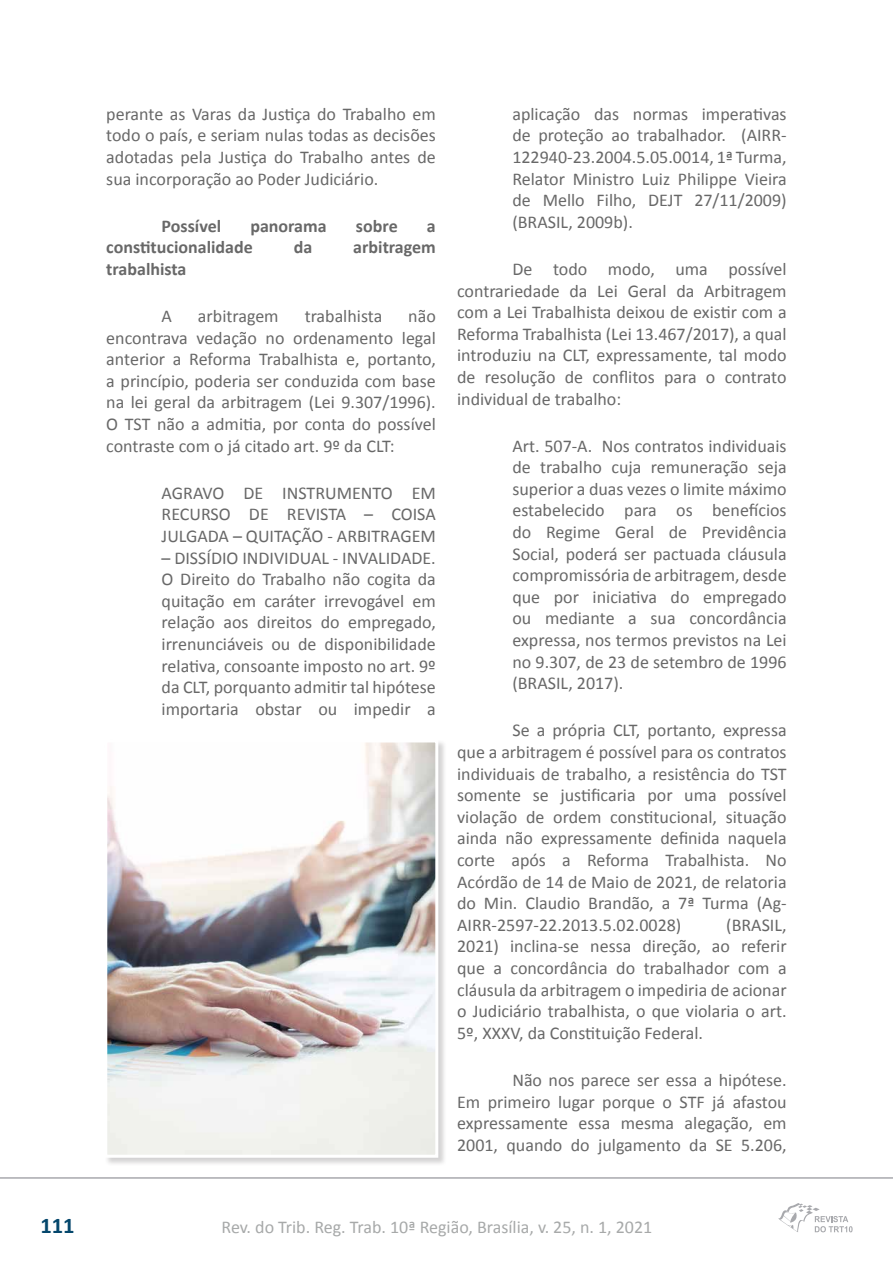
<style>
.page{position:relative;width:893px;height:1263px;background:#fff}
.page>*{position:absolute;margin:0;border:0;box-sizing:border-box;transform-origin:0 0}
.t1{font:700 22.5px "Calibri";color:#05476c}
.t2{font:18px/21.6px "Calibri";color:#686868;text-align:justify}
.t3{font:700 18px "Calibri";color:#686868}
.t4{font:18px "Calibri";color:#a7a9a9}
</style>
<div class="page">
<hr style="left:0;top:1177px;width:893px;height:2px;background:#a8a9ad">
<svg style="left:778px;top:1203px;width:75px;height:30px"></svg>
<div style="left:104px;top:739px;width:343px;height:427px;background:#231f20;opacity:.2"></div>
<img style="left:108px;top:743px;width:326px;height:411px">
<div style="left:104px;top:739px;width:334px;height:419px;border:3px solid #fff"></div>
<p class="t2" style="left:106px;top:103px;width:331px">perante as Varas da Justiça do Trabalho em todo o país, e seriam nulas todas as decisões adotadas pela Justiça do Trabalho antes de sua incorporação ao Poder Judiciário.</p>
<p class="t3" style="left:162px;top:214px;width:61px">Possível</p>
<p class="t3" style="left:250px;top:214px;width:78px">panorama</p>
<p class="t3" style="left:356px;top:214px;width:43px">sobre</p>
<p class="t3" style="left:427px;top:214px;width:10px">a</p>
<p class="t3" style="left:106px;top:236px;width:148px">constitucionalidade</p>
<p class="t3" style="left:294px;top:236px;width:20px">da</p>
<p class="t3" style="left:353px;top:236px;width:84px">arbitragem</p>
<p class="t3" style="left:106px;top:257px;width:82px">trabalhista</p>
<p class="t2" style="left:162px;top:305px;width:12px">A</p>
<p class="t2" style="left:198px;top:305px;width:82px">arbitragem</p>
<p class="t2" style="left:305px;top:305px;width:79px">trabalhista</p>
<p class="t2" style="left:106px;top:305px;width:331px;text-indent:302px">não encontrava vedação no ordenamento legal anterior a Reforma Trabalhista e, portanto, a princípio, poderia ser conduzida com base na lei geral da arbitragem (Lei 9.307/1996).<br>O TST não a admitia, por conta do possível contraste com o já citado art. 9º da CLT:</p>
<p class="t2" style="left:162px;top:482px;width:276px">AGRAVO DE INSTRUMENTO EM RECURSO DE REVISTA – COISA JULGADA – QUITAÇÃO - ARBITRAGEM</p>
<p class="t2" style="left:162px;top:547px;width:276px">– DISSÍDIO INDIVIDUAL - INVALIDADE.<br>O Direito do Trabalho não cogita da quitação em caráter irrevogável em relação aos direitos do empregado, irrenunciáveis ou de disponibilidade relativa, consoante imposto no art. 9º da CLT, porquanto admitir tal hipótese importaria obstar ou impedir a</p>
<p class="t2" style="left:512px;top:103px;width:276px">aplicação das normas imperativas de proteção ao trabalhador. ( AIRR-122940-23.2004.5.05.0014, 1ª Turma, Relator Ministro Luiz Philippe Vieira de Mello Filho, DEJT 27/11/2009) (BRASIL, 2009b).</p>
<p class="t2" style="left:457px;top:258px;width:331px;text-indent:55px">De todo modo, uma possível contrariedade da Lei Geral da Arbitragem com a Lei Trabalhista deixou de existir com a Reforma Trabalhista (Lei 13.467/2017), a qual introduziu na CLT, expressamente, tal modo de resolução de conflitos para o contrato individual de trabalho:</p>
<p class="t2" style="left:512px;top:435px;width:276px">Art. 507-A. Nos contratos individuais de trabalho cuja remuneração seja superior a duas vezes o limite máximo estabelecido para os benefícios do Regime Geral de Previdência Social, poderá ser pactuada cláusula compromissória de arbitragem, desde que por iniciativa do empregado ou mediante a sua concordância expressa, nos termos previstos na Lei no 9.307, de 23 de setembro de 1996 (BRASIL, 2017).</p>
<p class="t2" style="left:457px;top:720px;width:331px;text-indent:55px">Se a própria CLT, portanto, expressa que a arbitragem é possível para os contratos individuais de trabalho, a resistência do TST somente se justificaria por uma possível violação de ordem constitucional, situação ainda não expressamente definida naquela corte após a Reforma Trabalhista. No Acórdão de 14 de Maio de 2021, de relatoria do Min. Claudio Brandão, a 7ª Turma (Ag-AIRR-2597-22.2013.5.02.0028)</p>
<p class="t2" style="left:457px;top:914px;width:331px;text-indent:269px">(BRASIL, 2021) inclina-se nessa direção, ao referir que a concordância do trabalhador com a cláusula da arbitragem o impediria de acionar o Judiciário trabalhista, o que violaria o art.<br>5º, XXXV, da Constituição Federal.</p>
<p class="t2" style="left:457px;top:1069px;width:331px;text-indent:55px">Não nos parece ser essa a hipótese.<br>Em primeiro lugar porque o STF já afastou expressamente essa mesma alegação, em 2001, quando do julgamento da SE 5.206,</p>
<p class="t1" style="left:40px;top:1211px;width:36px">111</p>
<p class="t4" style="left:222px;top:1215px;width:432px">Rev. do Trib. Reg. Trab. 10ª Região, Brasília, v. 25, n. 1, 2021</p>
</div>
